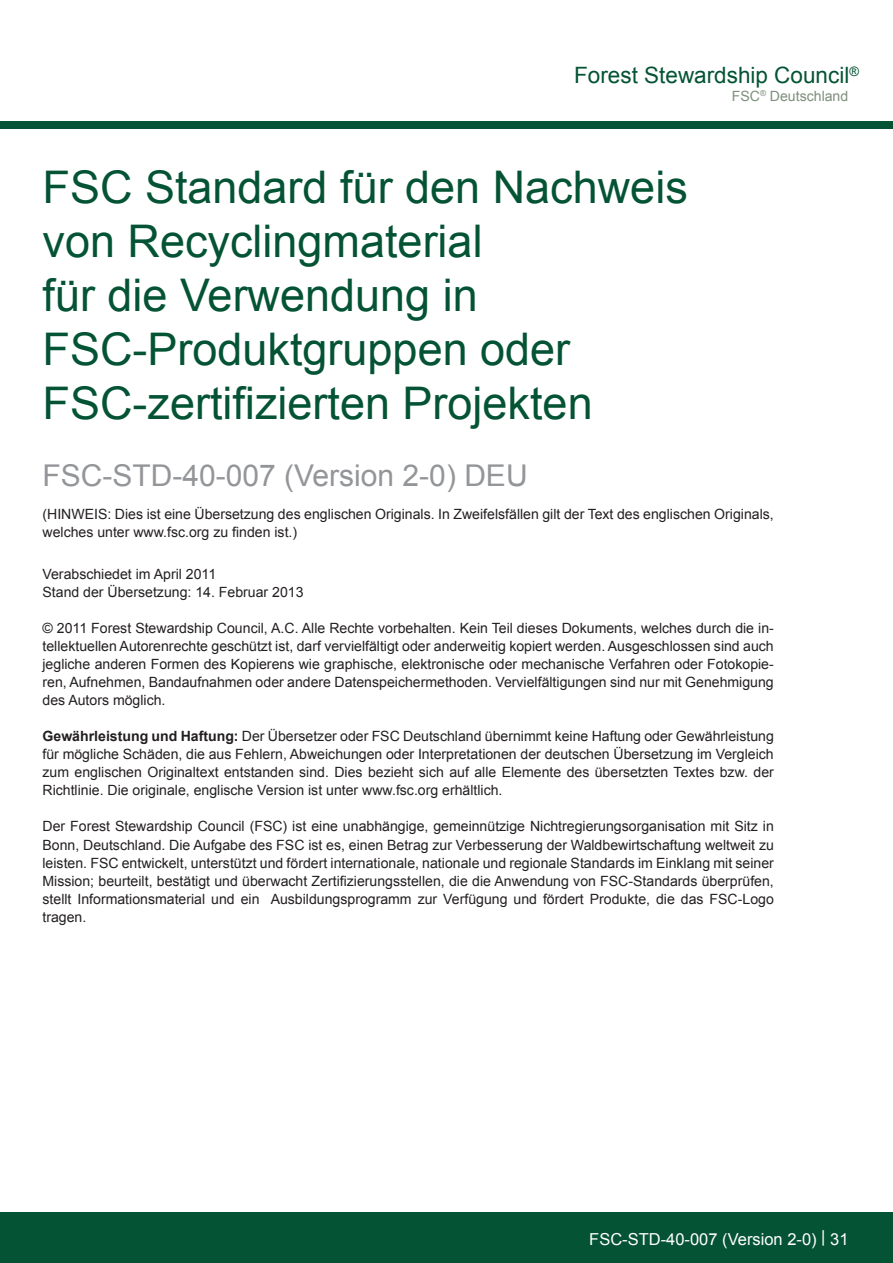
<style>
.page{position:relative;width:893px;height:1263px;background:#fff}
.page>*{position:absolute;margin:0;border:0;box-sizing:border-box;transform-origin:0 0}
.t1{font:45px/54px "Arial";color:#045334}
.t2{font:30px "Arial";color:#939598}
.t3{font:22.5px "Arial";color:#045334}
.t4{font:16.5px "Arial";color:#fff}
.t5{font:14.1px/18px "Arial";color:#231f20;text-align:justify}
.t6{font:14.1px "Arial";color:#7e8f7c}
.s1{font-weight:700}
</style>
<div class="page">
<div style="left:0;top:122px;width:893px;height:7px;background:#045334"></div>
<div style="left:0;top:1212px;width:893px;height:51px;background:#045334"></div>
<h3 class="t3" style="left:574px;top:60px;width:286px">Forest Stewardship Council<sup>®</sup></h3>
<p class="t6" style="left:732px;top:87px;width:118px">FSC<sup>®</sup> Deutschland</p>
<h1 class="t1" style="left:43px;top:161px;width:647px">FSC Standard für den Nachweis von Recyclingmaterial<br>für die Verwendung in<br>FSC-Produktgruppen oder<br>FSC-zertifizierten Projekten</h1>
<h2 class="t2" style="left:43px;top:455px;width:487px">FSC-STD-40-007 (Version 2-0) DEU</h2>
<p class="t5" style="left:43px;top:505px;width:733px">(HINWEIS: Dies ist eine Übersetzung des englischen Originals. In Zweifelsfällen gilt der Text des englischen Originals, welches unter www.fsc.org zu finden ist.)</p>
<p class="t5" style="left:43px;top:566px;width:262px">Verabschiedet im April 2011<br>Stand der Übersetzung: 14. Februar 2013</p>
<p class="t5" style="left:43px;top:620px;width:733px">© 2011 Forest Stewardship Council, A. C. Alle Rechte vorbehalten. Kein Teil dieses Dokuments, welches durch die in&shy;tellektuellen Autorenrechte geschützt ist, darf vervielfältigt oder anderweitig kopiert werden. Ausgeschlossen sind auch jegliche anderen Formen des Kopierens wie graphische, elektronische oder mechanische Verfahren oder Fotokopie&shy;ren, Aufnehmen, Bandaufnahmen oder andere Datenspeichermethoden. Vervielfältigungen sind nur mit Genehmigung des Autors möglich.</p>
<p class="t5" style="left:43px;top:728px;width:733px"><span class="s1">Gewährleistung und Haftung:</span> Der Übersetzer oder FSC Deutschland übernimmt keine Haftung oder Gewährleistung für mögliche Schäden, die aus Fehlern, Abweichungen oder Interpretationen der deutschen Übersetzung im Vergleich zum englischen Originaltext entstanden sind. Dies bezieht sich auf alle Elemente des übersetzten Textes bzw. der Richtlinie. Die originale, englische Version ist unter www.fsc.org erhältlich.</p>
<p class="t5" style="left:43px;top:818px;width:733px">Der Forest Stewardship Council (FSC) ist eine unabhängige, gemeinnützige Nichtregierungsorganisation mit Sitz in Bonn, Deutschland. Die Aufgabe des FSC ist es, einen Betrag zur Verbesserung der Waldbewirtschaftung weltweit zu leisten. FSC entwickelt, unterstützt und fördert internationale, nationale und regionale Standards im Einklang mit seiner Mission; beurteilt, bestätigt und überwacht Zertifizierungsstellen, die die Anwendung von FSC-Standards überprüfen, stellt Informationsmaterial und ein Ausbildungsprogramm zur Verfügung und fördert Produkte, die das FSC-Logo tragen.</p>
<p class="t4" style="left:589px;top:1228px;width:261px">FSC-STD-40-007 (Version 2-0) | 31</p>
</div>
